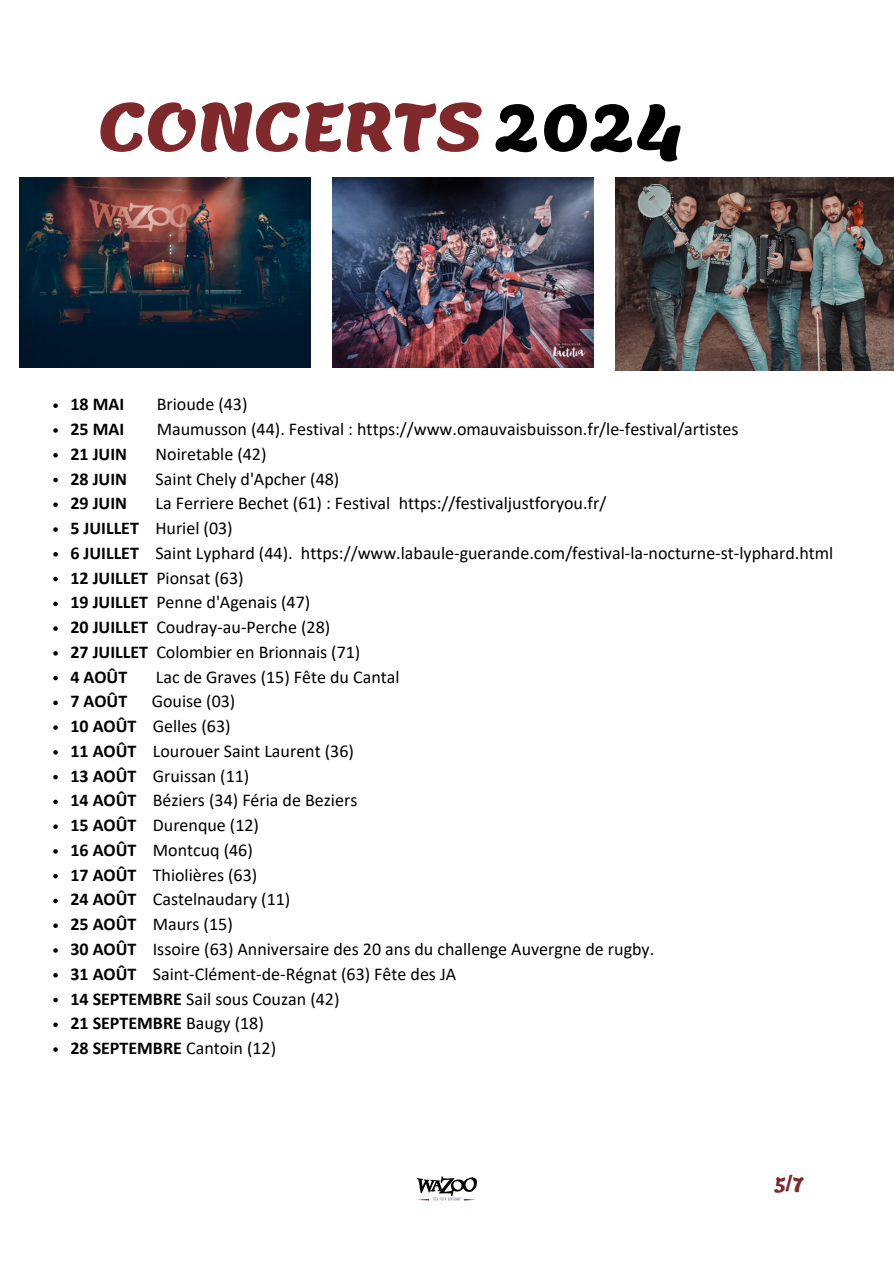
<style>
.page{position:relative;width:894px;height:1264px;background:#fff}
.page>*{position:absolute;margin:0;border:0;box-sizing:border-box;transform-origin:0 0}
.t1{font:700 66px "Lemonada";color:#80292d}
.t2{font:18px/24.8px "Calibri";color:#000}
.t3{font:700 18px "Calibri";color:#000}
.t4{font:700 18px "Lemonada";color:#80292d}
.s1{color:#000}
.s2{font-weight:700}
</style>
<div class="page">
<svg style="left:53px;top:403px;width:5px;height:5px"></svg>
<svg style="left:53px;top:428px;width:5px;height:5px"></svg>
<svg style="left:53px;top:453px;width:5px;height:4px"></svg>
<svg style="left:53px;top:478px;width:5px;height:4px"></svg>
<svg style="left:53px;top:502px;width:5px;height:5px"></svg>
<svg style="left:53px;top:527px;width:5px;height:5px"></svg>
<svg style="left:53px;top:552px;width:5px;height:4px"></svg>
<svg style="left:53px;top:577px;width:5px;height:4px"></svg>
<svg style="left:53px;top:601px;width:5px;height:5px"></svg>
<svg style="left:53px;top:626px;width:5px;height:5px"></svg>
<svg style="left:53px;top:651px;width:5px;height:4px"></svg>
<svg style="left:53px;top:676px;width:5px;height:4px"></svg>
<svg style="left:53px;top:700px;width:5px;height:5px"></svg>
<svg style="left:53px;top:725px;width:5px;height:5px"></svg>
<svg style="left:53px;top:750px;width:5px;height:4px"></svg>
<svg style="left:53px;top:775px;width:5px;height:4px"></svg>
<svg style="left:53px;top:799px;width:5px;height:5px"></svg>
<svg style="left:53px;top:824px;width:5px;height:5px"></svg>
<svg style="left:53px;top:849px;width:5px;height:4px"></svg>
<svg style="left:53px;top:874px;width:5px;height:4px"></svg>
<svg style="left:53px;top:898px;width:5px;height:5px"></svg>
<svg style="left:53px;top:923px;width:5px;height:5px"></svg>
<svg style="left:53px;top:948px;width:5px;height:4px"></svg>
<svg style="left:53px;top:973px;width:5px;height:4px"></svg>
<svg style="left:53px;top:997px;width:5px;height:5px"></svg>
<svg style="left:53px;top:1022px;width:5px;height:5px"></svg>
<svg style="left:53px;top:1047px;width:5px;height:4px"></svg>
<img style="left:417px;top:1176px;width:60px;height:25px">
<img style="left:20px;top:178px;width:290px;height:189px">
<img style="left:333px;top:178px;width:260px;height:189px">
<img style="left:615px;top:178px;width:278px;height:192px">
<h1 class="t1" style="left:98px;top:89px;width:585px">CONCERTS <span class="s1">2024</span></h1>
<p class="t3" style="left:70px;top:397px;width:55px">18 MAI</p>
<p class="t2" style="left:157px;top:393px;width:92px">Brioude (43)</p>
<p class="t3" style="left:70px;top:421px;width:55px">25 MAI</p>
<p class="t2" style="left:157px;top:418px;width:583px">Maumusson (44). Festival : https://www.omauvaisbuisson.fr/le-festival/artistes</p>
<p class="t3" style="left:70px;top:446px;width:58px">21 JUIN</p>
<p class="t2" style="left:156px;top:443px;width:112px">Noiretable (42)</p>
<p class="t3" style="left:70px;top:471px;width:58px">28 JUIN</p>
<p class="t2" style="left:156px;top:467px;width:185px">Saint Chely d'Apcher (48)</p>
<p class="t3" style="left:70px;top:496px;width:58px">29 JUIN</p>
<p class="t2" style="left:70px;top:492px;width:764px;text-indent:85px">La Ferriere Bechet (61) : Festival https://festivaljustforyou.fr/<br><span class="s2">5 JUILLET</span> Huriel (03)<br><span class="s2">6 JUILLET</span> Saint Lyphard (44). https://www.labaule-guerande.com/festival-la-nocturne-st-lyphard.html <span class="s2">12 JUILLET</span> Pionsat (63)<br><span class="s2">19 JUILLET</span> Penne d'Agenais (47)<br><span class="s2">20 JUILLET</span> Coudray-au-Perche (28)<br><span class="s2">27 JUILLET</span> Colombier en Brionnais (71)<br><span class="s2">4 AOÛT</span></p>
<p class="t2" style="left:156px;top:665px;width:245px">Lac de Graves (15) Fête du Cantal</p>
<p class="t3" style="left:70px;top:694px;width:58px">7 AOÛT</p>
<p class="t2" style="left:70px;top:690px;width:585px;text-indent:81px">Gouise (03)<br><span class="s2">10 AOÛT</span> Gelles (63)<br><span class="s2">11 AOÛT</span> Lourouer Saint Laurent (36)<br><span class="s2">13 AOÛT</span> Gruissan (11)<br><span class="s2">14 AOÛT</span> Béziers (34) Féria de Beziers<br><span class="s2">15 AOÛT</span> Durenque (12)<br><span class="s2">16 AOÛT</span> Montcuq (46)<br><span class="s2">17 AOÛT</span> Thiolières (63)<br><span class="s2">24 AOÛT</span> Castelnaudary (11)<br><span class="s2">25 AOÛT</span> Maurs (15)<br><span class="s2">30 AOÛT</span> Issoire (63) Anniversaire des 20 ans du challenge Auvergne de rugby.<br><span class="s2">31 AOÛT</span> Saint-Clé ment-de-Régnat (63) Fête des JA<br><span class="s2">14 SEPTEMBRE</span> Sail sous Couzan (42)<br><span class="s2">21 SEPTEMBRE</span> Baugy (18)<br><span class="s2">28 SEPTEMBRE</span> Cantoin (12)</p>
<p class="t4" style="left:774px;top:1173px;width:31px">5/7</p>
</div>
